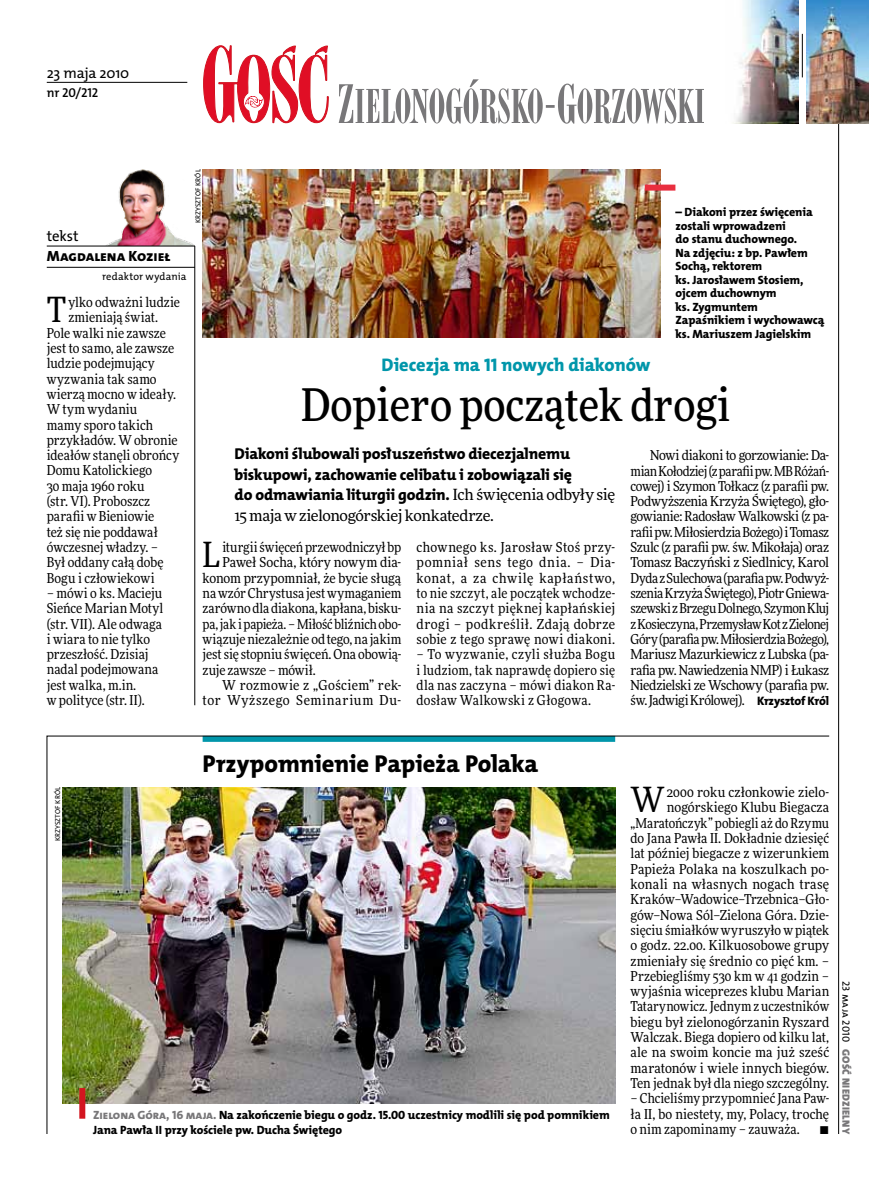
<style>
.page{position:relative;width:893px;height:1191px;background:#fff}
.page>*{position:absolute;margin:0;border:0;box-sizing:border-box;transform-origin:0 0}
.t1{font:500 45px "Freeday Narrow";color:#000}
.t2{font:34.8px "Freeday Narrow News";color:#000}
.t3{font:24.45px "The Mix HP8 Ex Bld";letter-spacing:-.005em;color:#000}
.t4{font:18.3px "The Mix HP8 Ex Bld";letter-spacing:-.005em;color:#0096aa}
.t5{font:15.75px/20.4px "The Mix HP8 Ex Bld";letter-spacing:-.015em;color:#000}
.t6{font:15.45px "Freeday News";letter-spacing:-.03em;color:#000}
.t7{font:14.85px "The Mix HP5 Plain";letter-spacing:-.015em;color:#000}
.t8{font:14.85px "The Mix HP8 Ex Bld";letter-spacing:.005em;color:#000}
.t9{font:13.65px/15.3px "Freeday Narrow News";color:#000;text-align:justify}
.t10{font:13.65px "Freeday Narrow News";letter-spacing:.045em;color:#000}
.t11{font:13.65px "Freeday Narrow News";letter-spacing:.025em;color:#000}
.t12{font:13.65px "Freeday Narrow News";letter-spacing:.02em;color:#000}
.t13{font:12.9px "The Mix HP6 Se Bld";letter-spacing:-.01em;color:#000}
.t14{font:12px/13.5px "The Mix HP8 Ex Bld";letter-spacing:-.005em;color:#000}
.t15{font:10.5px "The Mix HP5 Plain";letter-spacing:.015em;color:#000}
.t16{font:10.5px "The Mix HP9 Blk";letter-spacing:.025em;color:#787779}
.t17{font:7.2px "The Mix HP5 Plain";letter-spacing:.005em;color:#000}
.s1{font-family:"Freeday News";font-size:15.45px}
.s2{font-family:"The Mix HP8 Ex Bld";font-size:12.3px}
.s3{color:#787779}
</style>
<div class="page">
<hr style="left:838px;top:68px;width:1px;height:1066px;background:#000">
<hr style="left:802px;top:34px;width:1px;height:43px;background:#000">
<svg style="left:47px;top:735px;width:783px;height:399px"></svg>
<hr style="left:195px;top:246px;width:1px;height:459px;background:#000">
<img style="left:733px;top:0;width:65px;height:123px">
<img style="left:806px;top:0;width:63px;height:123px">
<img style="left:99px;top:169px;width:96px;height:77px">
<hr style="left:47px;top:246px;width:148px;height:1px;background:#000">
<hr style="left:47px;top:267px;width:148px;height:1px;background:#000">
<svg style="left:203px;top:45px;width:126px;height:78px"></svg>
<svg style="left:339px;top:79px;width:365px;height:45px"></svg>
<hr style="left:47px;top:82px;width:140px;height:1px;background:#000">
<img style="left:62px;top:787px;width:553px;height:316px">
<div style="left:79px;top:1088px;width:6px;height:30px;background:#d3151f"></div>
<img style="left:203px;top:169px;width:458px;height:169px">
<div style="left:645px;top:185px;width:30px;height:6px;background:#e92f3f"></div>
<p class="t7" style="left:47px;top:63px;width:84px">23 maja 2010</p>
<p class="t13" style="left:47px;top:85px;width:53px">nr 20/212</p>
<p class="t7" style="left:47px;top:227px;width:33px">tekst</p>
<p class="t8" style="left:47px;top:247px;width:125px">Magdalena Kozieł</p>
<p class="t15" style="left:102px;top:270px;width:86px">redaktor wydania</p>
<h2 class="t2" style="left:47px;top:289px;width:21px">T</h2>
<p class="t9" style="left:68px;top:294px;width:113px">ylko odważni ludzie</p>
<p class="t9" style="left:68px;top:310px;width:91px">zmieniają świat.</p>
<p class="t9" style="left:47px;top:325px;width:121px">Pole walki nie zawsze</p>
<p class="t9" style="left:47px;top:340px;width:129px">jest to samo, ale zawsze</p>
<p class="t9" style="left:47px;top:356px;width:109px">ludzie podejmujący</p>
<p class="t9" style="left:47px;top:371px;width:111px">wyzwania tak samo</p>
<p class="t9" style="left:47px;top:386px;width:131px">wierzą mocno w ideały.</p>
<p class="t12" style="left:47px;top:401px;width:92px">W tym wydaniu</p>
<p class="t9" style="left:47px;top:417px;width:108px">mamy sporo takich</p>
<p class="t9" style="left:47px;top:432px;width:132px">przykładów. W obronie</p>
<p class="t9" style="left:47px;top:447px;width:134px">ideałów stanęli obrońcy</p>
<p class="t9" style="left:47px;top:463px;width:107px">Domu Katolickiego</p>
<p class="t9" style="left:47px;top:478px;width:99px">30 maja 1960 roku</p>
<p class="t9" style="left:47px;top:493px;width:105px">(str. VI). Proboszcz</p>
<p class="t9" style="left:47px;top:509px;width:109px">parafii w Bieniowie</p>
<p class="t9" style="left:47px;top:524px;width:113px">też się nie poddawał</p>
<p class="t9" style="left:47px;top:539px;width:113px">ówczesnej władzy. –</p>
<p class="t9" style="left:47px;top:554px;width:118px">Był oddany całą dobę</p>
<p class="t9" style="left:47px;top:570px;width:109px">Bogu i człowiekowi</p>
<p class="t9" style="left:47px;top:585px;width:118px;text-align:left">– mówi o ks. Macieju<br>Sieńce Marian Motyl (str. VII). Ale odwaga i wiara to nie tylko przeszłość. Dzisiaj nadal podejmowana jest walka, m.in.<br>w polityce (str. II).</p>
<p class="t17" style="left:194px;top:223px;width:56px;rotate:-90deg">Krzysztof Król</p>
<p class="t14" style="left:675px;top:205px;width:151px">– Diakoni przez święcenia zostali wprowadzeni<br>do stanu duchownego.<br>Na zdjęciu: z bp. Pawłem<br>Sochą, rektorem<br>ks. Jarosławem Stosiem, ojcem duchownym<br>ks. Zygmuntem<br>Zapaśnikiem i wychowawcą ks. Mariuszem Jagielskim</p>
<h3 class="t4" style="left:382px;top:353px;width:270px">Diecezja ma 11 nowych diakonów</h3>
<h1 class="t1" style="left:301px;top:377px;width:431px">Dopiero początek drogi</h1>
<p class="t5" style="left:234px;top:444px;width:382px">Diakoni ślubowali posłuszeństwo diecezjalnemu biskupowi, zachowanie celibatu i zobowiązali się<br>do odmawiania liturgii godzin. <span class="s1">Ich święcenia odbyły się</span></p>
<p class="t6" style="left:234px;top:505px;width:261px">15 maja w zielonogórskiej konkatedrze.</p>
<p class="t9" style="left:630px;top:447px;width:200px;text-indent:20px">Nowi diakoni to gorzowianie: Da&shy;mian Kołodziej (z parafii pw. MB Różań&shy;cowej) i Szymon Tołkacz (z parafii pw.<br>Podwyższenia Krzyża Świętego), gło&shy;gowianie: Radosław Walkowski (z pa&shy;rafii pw. Miłosierdzia Bożego) i Tomasz Szulc (z parafii pw. św. Mikołaja) oraz Tomasz Baczyński z Siedlnicy, Karol Dyda z Sulechowa (parafia pw. Podwyż&shy;szenia Krzyża Świętego), Piotr Gniewa&shy;szewski z Brzegu Dolnego, Szymon Kluj z Kosieczyna, Przemysław Kot z Zielonej Góry (parafia pw. Miłosierdzia Bożego), Mariusz Mazurkiewicz z Lubska (pa&shy;rafia pw. Nawiedzenia NMP) i Łukasz Niedzielski ze Wschowy (parafia pw. św. Jadwigi Królowej). <span class="s2">Krzysztof Król</span></p>
<h2 class="t2" style="left:203px;top:533px;width:19px">L</h2>
<p class="t9" style="left:222px;top:539px;width:180px">iturgii święceń przewodniczył bp</p>
<p class="t9" style="left:417px;top:539px;width:200px">chownego ks. Jarosław Stoś przy&shy;pomniał sens tego dnia. – Dia&shy;konat, a za chwilę kapłaństwo, to nie szczyt, ale początek wchodze&shy;nia na szczyt pięknej kapłańskiej drogi – podkreślił. Zdają dobrze sobie z tego sprawę nowi diakoni.</p>
<p class="t9" style="left:417px;top:646px;width:200px">– To wyzwanie, czyli służba Bogu i ludziom, tak naprawdę dopiero się dla nas zaczyna – mówi diakon Ra&shy;dosław Walkowski z Głogowa.</p>
<p class="t9" style="left:222px;top:555px;width:180px">Paweł Socha, który nowym dia-</p>
<p class="t9" style="left:203px;top:570px;width:200px">konom przypomniał, że bycie sługą</p>
<p class="t9" style="left:203px;top:585px;width:200px">na wzór Chrystusa jest wymaganiem</p>
<p class="t9" style="left:203px;top:600px;width:200px">zarówno dla diakona, kapłana, bisku-</p>
<p class="t9" style="left:203px;top:616px;width:200px">pa, jak i papieża. – Miłość bliźnich obo-</p>
<p class="t9" style="left:203px;top:631px;width:200px">wiązuje niezależnie od tego, na jakim</p>
<p class="t9" style="left:203px;top:646px;width:200px">jest się stopniu święceń. Ona obowią-</p>
<p class="t9" style="left:203px;top:662px;width:115px">zuje zawsze – mówił.</p>
<p class="t11" style="left:222px;top:676px;width:181px">W rozmowie z „Gościem” rek-</p>
<p class="t10" style="left:203px;top:692px;width:200px">tor Wyższego Seminarium Du-</p>
<p class="t17" style="left:53px;top:841px;width:56px;rotate:-90deg">Krzysztof Król</p>
<h3 class="t3" style="left:203px;top:747px;width:337px">Przypomnienie Papieża Polaka</h3>
<p class="t14" style="left:93px;top:1107px;width:518px;line-height:15.3px"><span class="s3">Zielona Góra, 16 maja.</span> Na zakończenie biegu o godz. 15.00 uczestnicy modlili się pod pomnikiem<br>Jana Pawła II przy kościele pw. Ducha Świętego</p>
<p class="t9" style="left:630px;top:784px;width:200px;text-align:right">2000 roku członkowie zielo&shy;nogórskiego Klubu Biegacza „Maratończyk” pobiegli aż do Rzymu do Jana Pawła II. Dokładnie dziesięć lat później biegacze z wizerunkiem Papieża Polaka na koszulkach po&shy;konali na własnych nogach trasę Kraków–Wadowice–Trzebnica–Gło&shy;gów–Nowa Sól–Zielona Góra. Dzie&shy;sięciu śmiałków wyruszyło w piątek o godz. 22.00. Kilkuosobowe grupy zmieniały się średnio co pięć km. – Przebiegliśmy 530 km w 41 godzin – wyjaśnia wiceprezes klubu Marian Tatarynowicz. Jednym z uczestników biegu był zielonogórzanin Ryszard Walczak. Biega dopiero od kilku lat, ale na swoim koncie ma już sześć maratonów i wiele innych biegów.<br>Ten jednak był dla niego szczególny.</p>
<p class="t9" style="left:630px;top:1090px;width:200px">– Chcieliśmy przypomnieć Jana Paw&shy;ła II, bo niestety, my, Polacy, trochę o nim zapominamy – zauważa.</p>
<h2 class="t2" style="left:630px;top:778px;width:36px">W</h2>
<p class="t9" style="left:819px;top:1121px;width:11px">•</p>
<p class="t15" style="left:853px;top:980px;width:63px;rotate:90deg">23 maja 2010</p>
<p class="t16" style="left:853px;top:1049px;width:86px;rotate:90deg">Gość Niedzielny</p>
</div>
